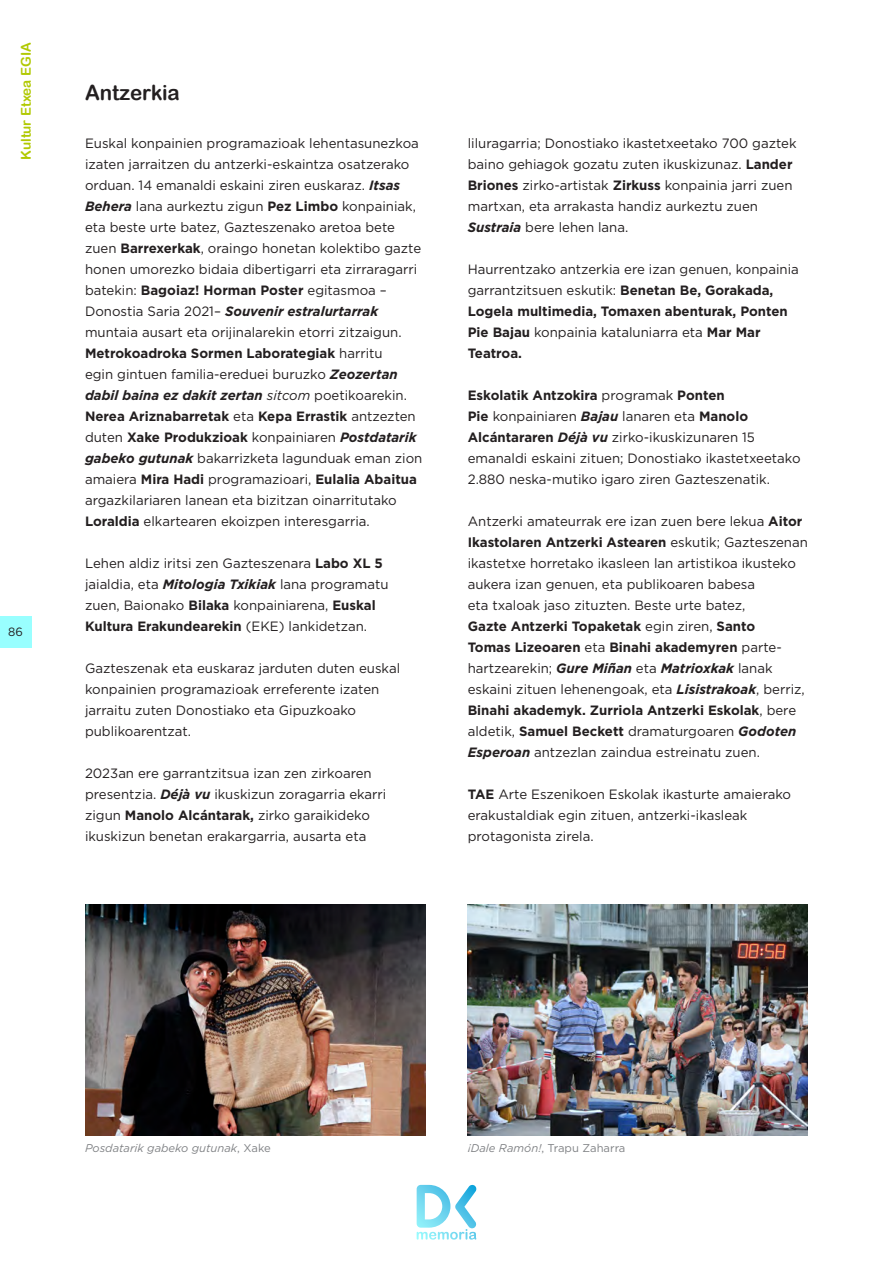
<style>
.page{position:relative;width:893px;height:1263px;background:#fff}
.page>*{position:absolute;margin:0;border:0;box-sizing:border-box;transform-origin:0 0}
.Txt_destacado{font:21px "Arial Rounded MT Bold";color:#231f20}
.Cuerpo_de_texto{font:13.5px/21px "Gotham";color:#231f20}
.t1{font:13.5px "Arial Rounded MT Bold";color:#b1c903}
.t2{font:12px "Gotham";color:#231f20;scale:.96 1}
.Pie_de_foto_nuevo{font:italic 11.25px "Gotham";color:#808285}
.Pie_de_foto_nuevo-2{font:11.25px "Gotham";color:#808285}
.s1{font-weight:700;font-style:italic}
.s2{font-weight:700}
.s3{font-style:italic}
.s4{font-style:normal}
</style>
<div class="page">
<svg style="left:417px;top:1184px;width:60px;height:55px"></svg>
<div style="left:0;top:616px;width:31px;height:31px;background:#9ff"></div>
<img style="left:85px;top:904px;width:340px;height:231px">
<img style="left:468px;top:904px;width:340px;height:231px">
<p class="t1" style="left:18px;top:160px;width:119px;rotate:-90deg">Kultur Etxea EGIA</p>
<p class="t2" style="left:8px;top:624px;width:17px">86</p>
<p class="Txt_destacado" style="left:85px;top:80px;width:96px">Antzerkia</p>
<p class="Cuerpo_de_texto" style="left:85px;top:132px;width:339px">Euskal konpainien programazioak lehentasunezkoa izaten jarraitzen du antzerki-eskaintza osatzerako orduan. 14 emanaldi eskaini ziren euskaraz. <span class="s1">Itsas Behera</span> lana aurkeztu zigun <span class="s2">Pez Limbo</span> konpainiak, eta beste urte batez, Gazteszenako aretoa bete zuen <span class="s2">Barrexerkak</span>, oraingo honetan kolektibo gazte honen umorezko bidaia dibertigarri eta zirraragarri batekin: <span class="s2">Bagoiaz! Horman Poster</span> egitasmoa – Donostia Saria 2021– <span class="s1">Souvenir estralurtarrak </span>muntaia ausart eta orijinalarekin etorri zitzaigun.<br><span class="s2">Metrokoadroka Sormen Laborategiak</span> harritu<br>egin gintuen familia-ereduei buruzko <span class="s1">Zeozertan dabil baina ez dakit zertan</span> <span class="s3">sitcom</span> poetikoarekin.<br><span class="s2">Nerea Ariznabarretak</span> eta <span class="s2">Kepa Errastik</span> antzezten duten <span class="s2">Xake Produkzioak</span> konpainiaren <span class="s1">Postdatarik gabeko gutunak</span> bakarrizketa lagunduak eman zion amaiera <span class="s2">Mira Hadi</span> programazioari, <span class="s2">Eulalia Abaitua </span>argazkilariaren lanean eta bizitzan oinarritutako <span class="s2">Loraldia</span> elkartearen ekoizpen interesgarria.</p>
<p class="Cuerpo_de_texto" style="left:85px;top:553px;width:305px">Lehen aldiz iritsi zen Gazteszenara <span class="s2">Labo XL 5 </span>jaialdia, eta <span class="s1">Mitologia Txikiak</span> lana programatu zuen, Baionako <span class="s2">Bilaka</span> konpainiarena, <span class="s2">Euskal Kultura Erakundearekin</span> (EKE) lankidetzan.</p>
<p class="Cuerpo_de_texto" style="left:85px;top:658px;width:317px">Gazteszenak eta euskaraz jarduten duten euskal konpainien programazioak erreferente izaten jarraitu zuten Donostiako eta Gipuzkoako publikoarentzat.</p>
<p class="Cuerpo_de_texto" style="left:85px;top:763px;width:303px">2023an ere garrantzitsua izan zen zirkoaren presentzia. <span class="s1">Déjà vu</span> ikuskizun zoragarria ekarri zigun <span class="s2">Manolo Alcántarak,</span> zirko garaikideko ikuskizun benetan erakargarria, ausarta eta</p>
<p class="Cuerpo_de_texto" style="left:468px;top:133px;width:330px">liluragarria; Donostiako ikastetxeetako 700 gaztek baino gehiagok gozatu zuten ikuskizunaz. <span class="s2">Lander Briones</span> zirko-artistak <span class="s2">Zirkuss</span> konpainia jarri zuen martxan, eta arrakasta handiz aurkeztu zuen <span class="s1">Sustraia</span> bere lehen lana.</p>
<p class="Cuerpo_de_texto" style="left:468px;top:259px;width:333px">Haurrentzako antzerkia ere izan genuen, konpainia garrantzitsuen eskutik: <span class="s2">Benetan Be, Gorakada, Logela multimedia, Tomaxen abenturak, Ponten Pie Bajau</span> konpainia kataluniarra eta <span class="s2">Mar Mar Teatroa.</span></p>
<p class="Cuerpo_de_texto" style="left:468px;top:385px;width:334px"><span class="s2">Eskolatik Antzokira</span> programak <span class="s2">Ponten<br>Pie</span> konpainiaren <span class="s1">Bajau</span> lanaren eta <span class="s2">Manolo Alcántararen</span> <span class="s1">Déjà vu</span> zirko-ikuskizunaren 15 emanaldi eskaini zituen; Donostiako ikastetxeetako 2.880 neska-mutiko igaro ziren Gazteszenatik.</p>
<p class="Cuerpo_de_texto" style="left:468px;top:511px;width:342px">Antzerki amateurrak ere izan zuen bere lekua <span class="s2">Aitor Ikastolaren Antzerki Astearen</span> eskutik; Gazteszenan ikastetxe horretako ikasleen lan artistikoa ikusteko aukera izan genuen, eta publikoaren babesa<br>eta txaloak jaso zituzten. Beste urte batez,<br><span class="s2">Gazte Antzerki Topaketak</span> egin ziren, <span class="s2">Santo<br>Tomas Lizeoaren</span> eta <span class="s2">Binahi akademyren</span> parte&shy;hartzearekin; <span class="s1">Gure Miñan</span> eta <span class="s1">Matrioxkak</span> lanak eskaini zituen lehenengoak, eta <span class="s1">Lisistrakoak</span>, berriz, <span class="s2">Binahi akademyk. Zurriola Antzerki Eskolak</span>, bere aldetik, <span class="s2">Samuel Beckett</span> dramaturgoaren <span class="s1">Godoten Esperoan</span> antzezlan zaindua estreinatu zuen.</p>
<p class="Cuerpo_de_texto" style="left:468px;top:783px;width:325px"><span class="s2">TAE</span> Arte Eszenikoen Eskolak ikasturte amaierako erakustaldiak egin zituen, antzerki-ikasleak protagonista zirela.</p>
<p class="Pie_de_foto_nuevo" style="left:85px;top:1141px;width:187px">Posdatarik gabeko gutunak<span class="s4">, Xake</span></p>
<p class="Pie_de_foto_nuevo-2" style="left:468px;top:1141px;width:159px"><span class="s3">¡Dale Ramón!</span>, Trapu Zaharra</p>
</div>
